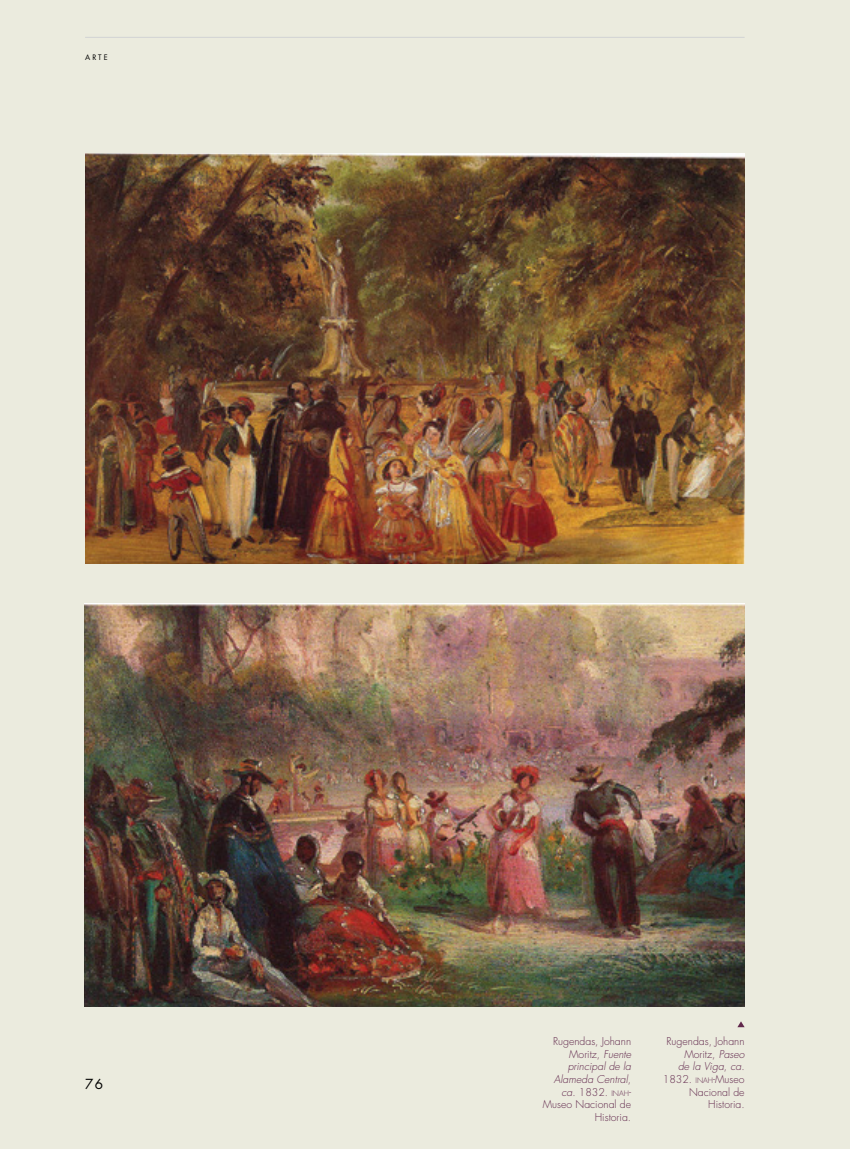
<style>
.page{position:relative;width:851px;height:1149px;background:#fff}
.page>*{position:absolute;margin:0;border:0;box-sizing:border-box;transform-origin:0 0}
.t1{font:13.5px "Futura Std";color:#000}
.t2{font:300 10.5px/12.6px "Futura Std";color:#61284c;text-align:right}
.t3{font:7.35px "Futura Std";color:#000}
.s1{font-style:italic}
.s2{font-size:7.35px}
</style>
<div class="page">
<div style="left:0;top:1px;width:849px;height:1147px;background:#ebebde"></div>
<hr style="left:85px;top:37px;width:659px;height:1px;background:#d1d3d4">
<img style="left:85px;top:153px;width:659px;height:410px">
<img style="left:85px;top:603px;width:659px;height:403px">
<svg style="left:738px;top:1021px;width:6px;height:5px"></svg>
<p class="t3" style="left:85px;top:53px;width:24px">ARTE</p>
<p class="t1" style="left:85px;top:1075px;width:19px">76</p>
<p class="t2" style="left:542px;top:1034px;width:90px">Rugendas, Johann<br>Moritz, <span class="s1">Fuente principal de la<br>Alameda Central</span>, <span class="s1">ca</span>. 1832. <span class="s2">INAH</span>-<br>Museo Nacional de<br>Historia.</p>
<p class="t2" style="left:662px;top:1034px;width:83px">Rugendas, Johann<br>Moritz, <span class="s1">Paseo<br>de la Viga</span>, <span class="s1">ca</span>.<br>1832. <span class="s2">INAH</span>-Museo<br>Nacional de<br>Historia.</p>
</div>
